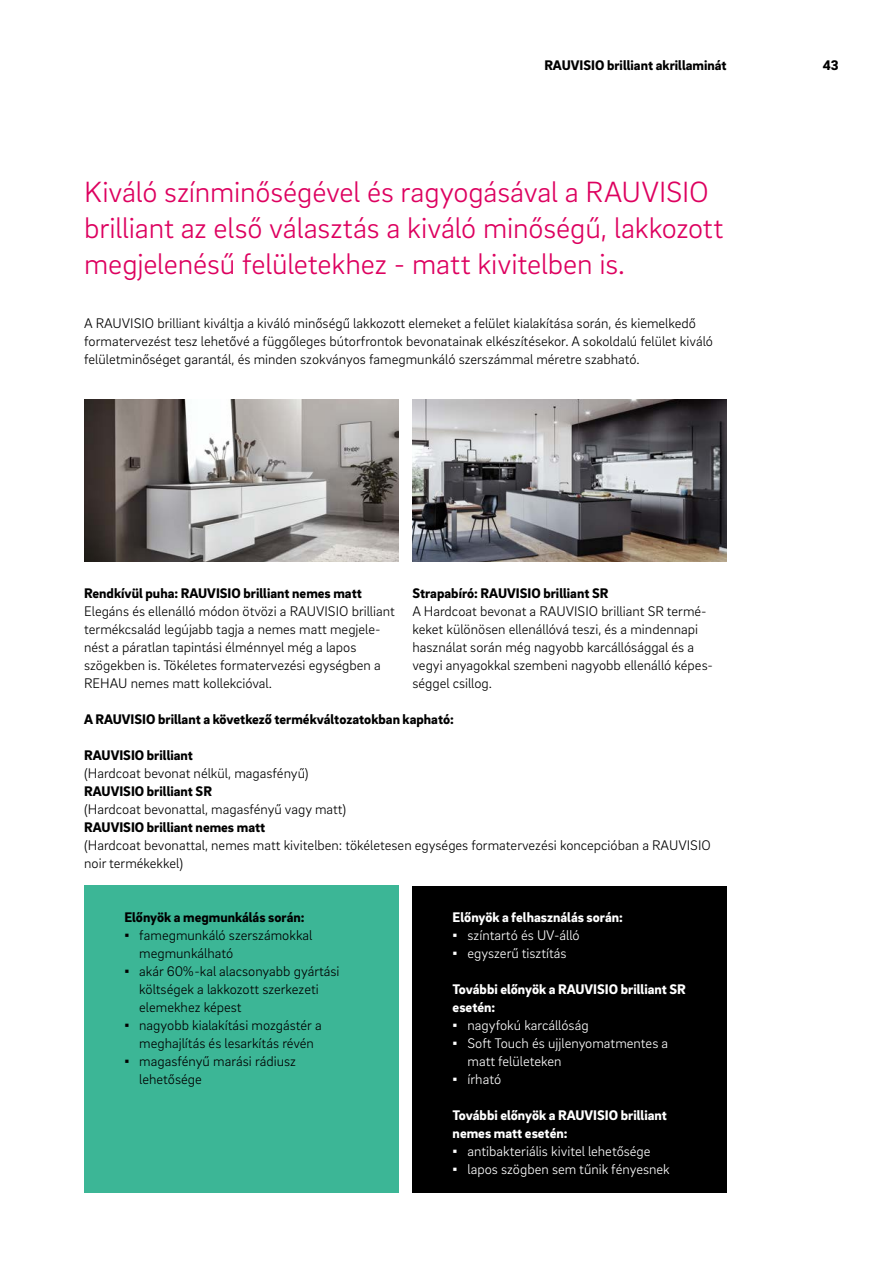
<style>
.page{position:relative;width:893px;height:1263px;background:#fff}
.page>*{position:absolute;margin:0;border:0;box-sizing:border-box;transform-origin:0 0}
._11__Highlighter_-_20pt_-_red_-_left{font:300 30px/36px "Brix Sans";letter-spacing:-.005em;color:#dd015f}
._16__Body_text_-_9_5pt{font:300 14.25px/18px "Brix Sans";color:#000}
.t1{font:300 14.25px/18px "Brix Sans";color:#fff}
._14__Body_subline_-_9_5pt{font:900 14.25px "Brix Sans";color:#000}
._14__Body_subline_-_9_5pt-2{font:900 14.25px/18px "Brix Sans";color:#fff}
._16__Body_text_-_9_5pt-2{font:900 14.25px "Brix Sans";color:#000}
.MP__Live_column_titles_-_9_5pt{font:900 14.25px "Brix Sans";color:#000}
.MP__Page_numbers_-_9_5pt{font:900 14.25px "Brix Sans";color:#000}
.s1{font-family:"Arial";font-weight:400}
</style>
<div class="page">
<img style="left:84px;top:400px;width:314px;height:162px">
<img style="left:412px;top:400px;width:315px;height:162px">
<div style="left:412px;top:886px;width:315px;height:307px;background:#000"></div>
<div style="left:84px;top:886px;width:314px;height:307px;background:#3cb696"></div>
<p class="MP__Live_column_titles_-_9_5pt" style="left:544px;top:56px;width:184px">RAUVISIO brilliant akrillaminát</p>
<p class="MP__Page_numbers_-_9_5pt" style="left:823px;top:56px;width:17px">43</p>
<p class="_11__Highlighter_-_20pt_-_red_-_left" style="left:84px;top:172px;width:641px">Kiváló színminőségével és ragyogásával a RAUVISIO brilliant az első választás a kiváló minőségű, lakkozott megjelenésű felületekhez - matt kivitelben is.</p>
<p class="_16__Body_text_-_9_5pt" style="left:84px;top:313px;width:630px">A RAUVISIO brilliant kiváltja a kiváló minőségű lakkozott elemeket a felület kialakítása során, és kiemelkedő formatervezést tesz lehetővé a függőleges bútorfrontok bevonatainak elkészítésekor. A sokoldalú felület kiváló felületminőséget garantál, és minden szokványos famegmunkáló szerszámmal méretre szabható.</p>
<p class="_14__Body_subline_-_9_5pt" style="left:84px;top:583px;width:279px">Rendkívül puha: RAUVISIO brilliant nemes matt</p>
<p class="_16__Body_text_-_9_5pt" style="left:84px;top:601px;width:312px">Elegáns és ellenálló módon ötvözi a RAUVISIO brilliant termékcsalád legújabb tagja a nemes matt megjele&shy;nést a páratlan tapintási élménnyel még a lapos szögekben is. Tökéletes formatervezési egységben a REHAU nemes matt kollekcióval.</p>
<p class="_14__Body_subline_-_9_5pt" style="left:412px;top:583px;width:197px">Strapabíró: RAUVISIO brilliant SR</p>
<p class="_16__Body_text_-_9_5pt" style="left:412px;top:601px;width:302px">A Hardcoat bevonat a RAUVISIO brilliant SR termé&shy;keket különösen ellenállóvá teszi, és a mindennapi használat során még nagyobb karcállósággal és a vegyi anyagokkal szembeni nagyobb ellenálló képes&shy;séggel csillog.</p>
<p class="_14__Body_subline_-_9_5pt" style="left:84px;top:709px;width:371px">A RAUVISIO brillant a következő termékváltozatokban kapható:</p>
<p class="_16__Body_text_-_9_5pt-2" style="left:84px;top:745px;width:110px">RAUVISIO brilliant</p>
<p class="_16__Body_text_-_9_5pt" style="left:84px;top:763px;width:226px">(Hardcoat bevonat nélkül, magasfényű)</p>
<p class="_16__Body_text_-_9_5pt-2" style="left:84px;top:781px;width:129px">RAUVISIO brilliant SR</p>
<p class="_16__Body_text_-_9_5pt" style="left:84px;top:799px;width:264px">(Hardcoat bevonattal, magasfényű vagy matt)</p>
<p class="_16__Body_text_-_9_5pt-2" style="left:84px;top:817px;width:183px">RAUVISIO brilliant nemes matt</p>
<p class="_16__Body_text_-_9_5pt" style="left:84px;top:835px;width:628px">(Hardcoat bevonattal, nemes matt kivitelben: tökéletesen egységes formatervezési koncepcióban a RAUVISIO noir termékekkel)</p>
<p class="_14__Body_subline_-_9_5pt" style="left:124px;top:907px;width:182px">Előnyök a megmunkálás során:</p>
<p class="_16__Body_text_-_9_5pt" style="left:139px;top:925px;width:175px;text-indent:-15px"><span class="s1">▪</span> famegmunkáló szerszámokkal megmunkálható</p>
<p class="_16__Body_text_-_9_5pt" style="left:139px;top:961px;width:202px;text-indent:-15px"><span class="s1">▪</span> akár 60%-kal alacsonyabb gyártási költségek a lakkozott szerkezeti elemekhez képest</p>
<p class="_16__Body_text_-_9_5pt" style="left:124px;top:1015px;width:199px;text-align:center"><span class="s1">▪</span> nagyobb kialakítási mozgástér a meghajlítás és lesarkítás révén</p>
<p class="_16__Body_text_-_9_5pt" style="left:139px;top:1051px;width:158px;text-indent:-15px"><span class="s1">▪</span> magasfényű marási rádiusz lehetősége</p>
<p class="_14__Body_subline_-_9_5pt-2" style="left:453px;top:907px;width:172px">Előnyök a felhasználás során:</p>
<p class="t1" style="left:453px;top:925px;width:129px"><span class="s1">▪</span> színtartó és UV-álló</p>
<p class="t1" style="left:453px;top:943px;width:115px"><span class="s1">▪</span> egyszerű tisztítás</p>
<p class="_14__Body_subline_-_9_5pt-2" style="left:453px;top:979px;width:235px">További előnyök a RAUVISIO brilliant SR esetén:</p>
<p class="t1" style="left:453px;top:1015px;width:138px"><span class="s1">▪</span> nagyfokú karcállóság</p>
<p class="t1" style="left:468px;top:1033px;width:202px;text-indent:-15px"><span class="s1">▪</span> Soft Touch és ujjlenyomatmentes a matt felületeken</p>
<p class="t1" style="left:453px;top:1069px;width:50px"><span class="s1">▪</span> írható</p>
<p class="_14__Body_subline_-_9_5pt-2" style="left:453px;top:1105px;width:216px">További előnyök a RAUVISIO brilliant nemes matt esetén:</p>
<p class="t1" style="left:453px;top:1141px;width:199px"><span class="s1">▪</span> antibakteriális kivitel lehetősége</p>
<p class="t1" style="left:453px;top:1159px;width:219px"><span class="s1">▪</span> lapos szögben sem tűnik fényesnek</p>
</div>
